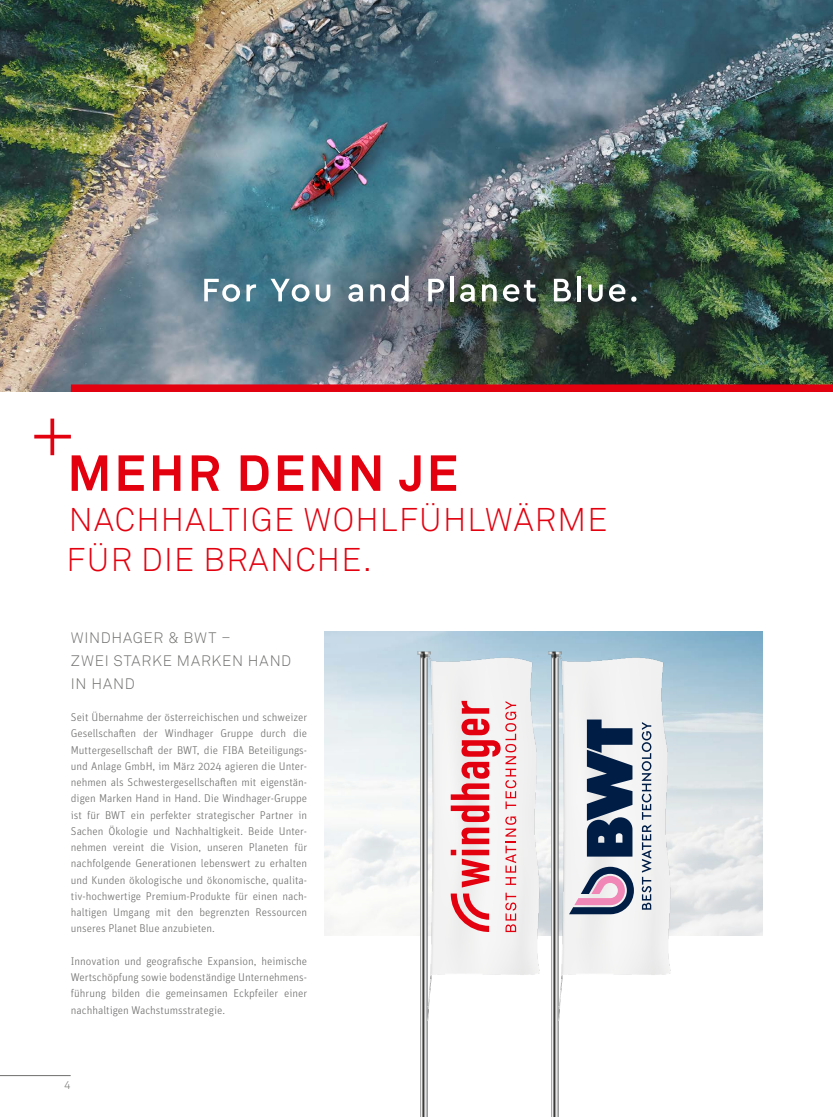
<style>
.page{position:relative;width:833px;height:1117px;background:#fff}
.page>*{position:absolute;margin:0;border:0;box-sizing:border-box;transform-origin:0 0}
.t1{font:700 50px "Akkurat Pro";letter-spacing:.06em;color:#e3000f}
.t2{font:300 32.5px/40px "Akkurat Pro";letter-spacing:.04em;color:#e3000f}
.t3{font:300 15px/22.5px "Akkurat Pro";letter-spacing:.045em;color:#6f6f6e}
.t4{font:300 11.25px/16.2px "Unit OT";color:#6f6f6e;text-align:justify}
.t5{font:300 11.25px "Akkurat Pro";color:#6f6f6e}
</style>
<div class="page">
<img style="left:0;top:0;width:833px;height:392px">
<svg style="left:204px;top:279px;width:36px;height:23px"></svg>
<svg style="left:246px;top:284px;width:10px;height:17px"></svg>
<svg style="left:270px;top:279px;width:39px;height:23px"></svg>
<svg style="left:316px;top:284px;width:14px;height:18px"></svg>
<svg style="left:348px;top:284px;width:15px;height:18px"></svg>
<svg style="left:370px;top:284px;width:15px;height:17px"></svg>
<svg style="left:391px;top:276px;width:17px;height:26px"></svg>
<svg style="left:428px;top:279px;width:16px;height:22px"></svg>
<hr style="left:450px;top:276px;width:4px;height:25px;background:#fff">
<svg style="left:460px;top:284px;width:15px;height:18px"></svg>
<svg style="left:482px;top:284px;width:15px;height:17px"></svg>
<svg style="left:503px;top:280px;width:33px;height:22px"></svg>
<svg style="left:554px;top:279px;width:17px;height:22px"></svg>
<hr style="left:577px;top:276px;width:3px;height:25px;background:#fff">
<svg style="left:588px;top:284px;width:14px;height:18px"></svg>
<svg style="left:609px;top:284px;width:16px;height:18px"></svg>
<svg style="left:631px;top:296px;width:5px;height:6px"></svg>
<hr style="left:0;top:1074px;width:71px;height:1px;background:#6f6f6e">
<svg style="left:50px;top:418px;width:4px;height:37px"></svg>
<svg style="left:34px;top:434px;width:37px;height:4px"></svg>
<div style="left:71px;top:384px;width:762px;height:8px;background:#e3000f"></div>
<img style="left:411px;top:631px;width:131px;height:485px">
<svg style="left:451px;top:700px;width:65px;height:231px"></svg>
<img style="left:542px;top:631px;width:136px;height:485px">
<svg style="left:642px;top:721px;width:9px;height:188px"></svg>
<svg style="left:569px;top:866px;width:65px;height:48px"></svg>
<svg style="left:587px;top:719px;width:45px;height:137px"></svg>
<h1 class="t1" style="left:67px;top:442px;width:392px">MEHR DENN JE</h1>
<h2 class="t2" style="left:67px;top:499px;width:542px">NACHHALTIGE WOHLFÜHLWÄRME<br>FÜR DIE BRANCHE.</h2>
<h3 class="t3" style="left:71px;top:627px;width:222px">WINDHAGER &amp; BWT –<br>ZWEI STARKE MARKEN HAND<br>IN HAND</h3>
<p class="t4" style="left:71px;top:709px;width:238px">Seit Übernahme der österreichischen und schweizer Gesellschaften der Windhager Gruppe durch die Muttergesellschaft der BWT, die FIBA Beteiligungs&shy;und Anlage GmbH, im März 2024 agieren die Unter&shy;nehmen als Schwestergesellschaften mit eigenstän&shy;digen Marken Hand in Hand. Die Windhager-Gruppe ist für BWT ein perfekter strategischer Partner in Sachen Ökologie und Nachhaltigkeit. Beide Unter&shy;nehmen vereint die Vision, unseren Planeten für nachfolgende Generationen lebenswert zu erhalten und Kunden ökologische und ökonomische, qualita&shy;tiv-hochwertige Premium-Produkte für einen nach&shy;haltigen Umgang mit den begrenzten Ressourcen unseres Planet Blue anzubieten.</p>
<p class="t4" style="left:71px;top:952px;width:238px">Innovation und geografische Expansion, heimische Wertschöpfung sowie bodenständige Unternehmens&shy;führung bilden die gemeinsamen Eckpfeiler einer nachhaltigen Wachstumsstrategie.</p>
<p class="t5" style="left:64px;top:1078px;width:8px">4</p>
</div>
